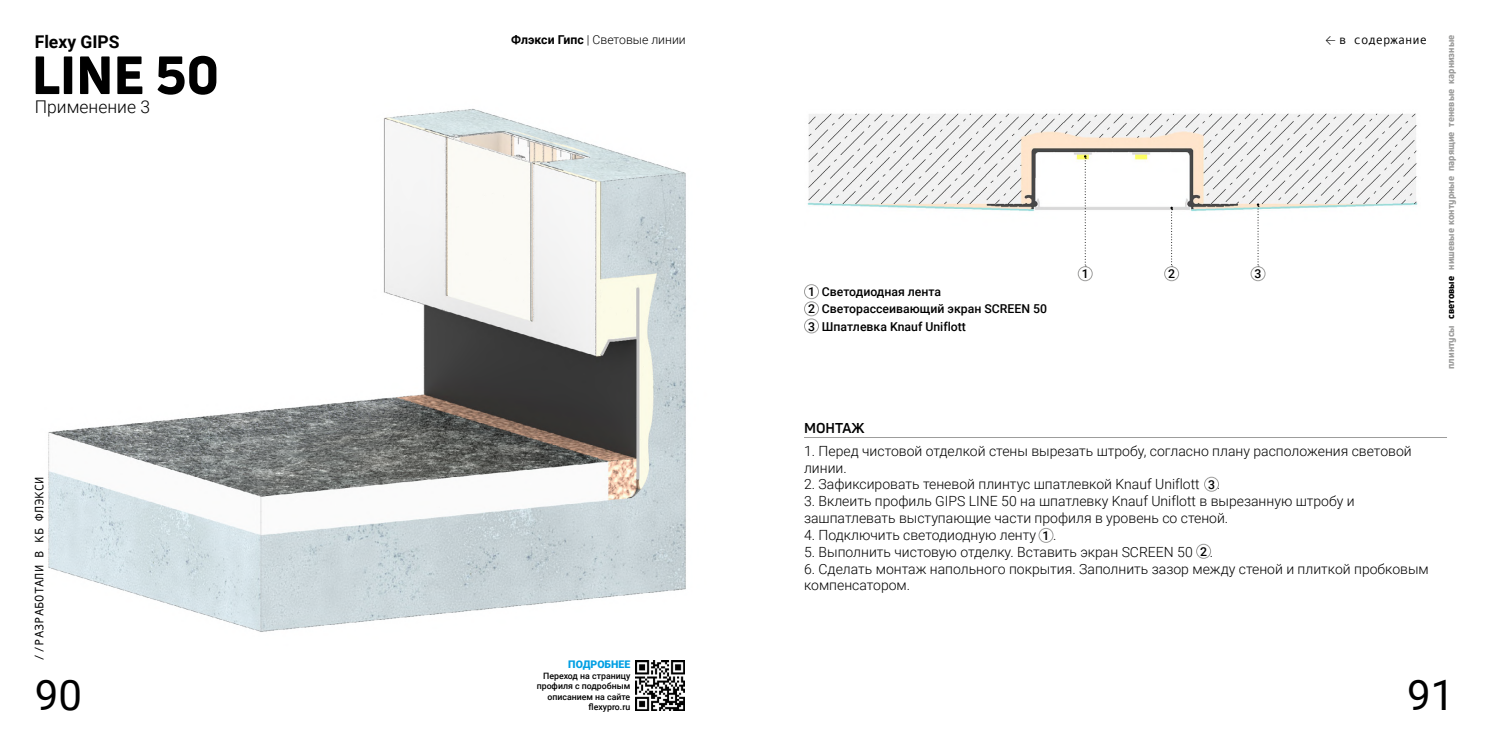
<style>
.page{position:relative;width:1489px;height:745px;background:#fff}
.page>*{position:absolute;margin:0;border:0;box-sizing:border-box;transform-origin:0 0}
.t1{font:800 52.5px "Uni Neue";color:#000}
.t2{font:42px "Roboto";color:#000}
.t3{font:300 17.5px "Roboto";color:#000}
.t4{font:700 17.5px "Roboto";color:#000}
.t5{font:300 14px/16.8px "Roboto";color:#000}
.t6{font:700 14px "Uni Neue";color:#000}
.t7{font:500 12.25px/17.2px "Roboto";color:#000}
.t8{font:12.25px "Andale Mono";color:#000}
.t9{font:300 12.25px "Roboto";color:#000}
.t10{font:900 10.5px "Roboto";color:#009fe3}
.t11{font:800 9.62px "Uni Neue";color:#9d9d9c}
.t12{font:500 8.75px/10.5px "Roboto";color:#000;text-align:right}
.s1{font-family:"Calibri";font-weight:300}
.s2{font-weight:700}
.s3{color:#000}
</style>
<div class="page">
<img style="left:48px;top:108px;width:638px;height:603px">
<img style="left:804px;top:113px;width:614px;height:220px">
<div style="left:1077px;top:266px;width:15px;height:15px;border:1px solid #9d9d9c;border-radius:50%"></div>
<div style="left:1164px;top:266px;width:14px;height:15px;border:1px solid #9d9d9c;border-radius:50%"></div>
<div style="left:1250px;top:266px;width:15px;height:15px;border:1px solid #9d9d9c;border-radius:50%"></div>
<svg style="left:1170px;top:206px;width:2px;height:61px"></svg>
<svg style="left:1083px;top:155px;width:3px;height:112px"></svg>
<svg style="left:1256px;top:203px;width:3px;height:64px"></svg>
<img style="left:635px;top:660px;width:50px;height:49px">
<div style="left:804px;top:284px;width:15px;height:15px;border:1px solid #9d9d9c;border-radius:50%"></div>
<div style="left:804px;top:301px;width:15px;height:15px;border:1px solid #9d9d9c;border-radius:50%"></div>
<div style="left:804px;top:318px;width:15px;height:15px;border:1px solid #9d9d9c;border-radius:50%"></div>
<hr style="left:804px;top:437px;width:642px;height:1px;background:#9d9d9c">
<div style="left:1203px;top:476px;width:15px;height:15px;border:1px solid #9d9d9c;border-radius:50%"></div>
<div style="left:1038px;top:527px;width:15px;height:15px;border:1px solid #9d9d9c;border-radius:50%"></div>
<div style="left:1196px;top:543px;width:14px;height:15px;border:1px solid #9d9d9c;border-radius:50%"></div>
<p class="t4" style="left:35px;top:29px;width:86px">Flexy GIPS</p>
<p class="t8" style="left:1324px;top:32px;width:103px"><span class="s1">←</span> в содержание</p>
<p class="t9" style="left:511px;top:31px;width:176px"><span class="s2">Флэкси Гипс</span> | Световые линии</p>
<p class="t11" style="left:1444px;top:84px;width:51px;rotate:-90deg">карнизные</p>
<p class="t11" style="left:1444px;top:126px;width:39px;rotate:-90deg">теневые</p>
<p class="t11" style="left:1444px;top:318px;width:188px;rotate:-90deg"><span class="s3">световые</span> нишевые контурные парящие</p>
<h1 class="t1" style="left:32px;top:40px;width:189px">LINE 50</h1>
<p class="t3" style="left:35px;top:95px;width:117px">Применение 3</p>
<p class="t7" style="left:1081px;top:265px;width:8px">1</p>
<p class="t7" style="left:1168px;top:265px;width:8px">2</p>
<p class="t7" style="left:1254px;top:265px;width:8px">3</p>
<p class="t7" style="left:808px;top:283px;width:135px">1 Светодиодная лента</p>
<p class="t7" style="left:821px;top:317px;width:145px">Шпатлевка Knauf Uniflott</p>
<p class="t7" style="left:808px;top:300px;width:240px">2 Светорассеивающий экран SCREEN 50<br>3</p>
<p class="t11" style="left:1444px;top:369px;width:45px;rotate:-90deg">плинтусы</p>
<p class="t6" style="left:804px;top:418px;width:62px">МОНТАЖ</p>
<p class="t5" style="left:804px;top:441px;width:609px">1. Перед чистовой отделкой стены вырезать штробу, согласно плану расположения световой линии.</p>
<p class="t5" style="left:804px;top:475px;width:417px">2. Зафиксировать теневой плинтус шпатлевкой Knauf Uniflott .</p>
<p class="t5" style="left:804px;top:492px;width:552px">3. Вклеить профиль GIPS LINE 50 на шпатлевку Knauf Uniflott в вырезанную штробу и зашпатлевать выступающие части профиля в уровень со стеной.</p>
<p class="t5" style="left:804px;top:525px;width:254px">4. Подключить светодиодную ленту .</p>
<p class="t5" style="left:804px;top:542px;width:410px">5. Выполнить чистовую отделку. Вставить экран SCREEN 50 .</p>
<p class="t5" style="left:804px;top:559px;width:626px">6. Сделать монтаж напольного покрытия. Заполнить зазор между стеной и плиткой пробковым компенсатором.</p>
<p class="t8" style="left:31px;top:660px;width:185px;rotate:-90deg">//РАЗРАБОТАЛИ В КБ ФЛЭКСИ</p>
<p class="t7" style="left:1207px;top:475px;width:8px">3</p>
<p class="t7" style="left:1042px;top:526px;width:8px">1</p>
<p class="t7" style="left:1199px;top:542px;width:8px">2</p>
<p class="t10" style="left:568px;top:657px;width:64px">ПОДРОБНЕЕ</p>
<p class="t12" style="left:536px;top:669px;width:95px">Переход на страницу профиля с подробным описанием на сайте flexypro.ru</p>
<h2 class="t2" style="left:35px;top:665px;width:49px">90</h2>
<h2 class="t2" style="left:1406px;top:665px;width:49px">91</h2>
</div>
